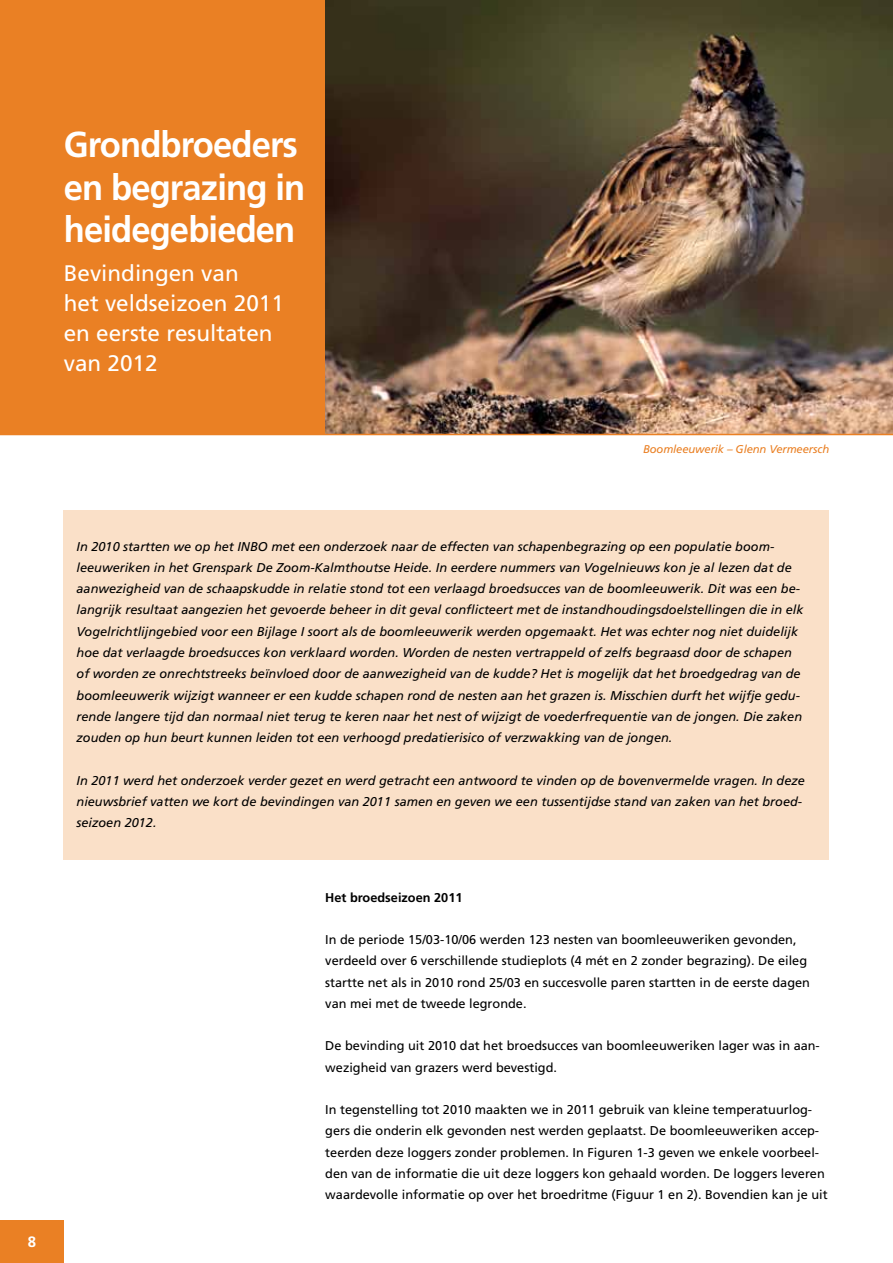
<style>
.page{position:relative;width:893px;height:1263px;background:#fff}
.page>*{position:absolute;margin:0;border:0;box-sizing:border-box;transform-origin:0 0}
.t1{font:700 36px/42.5px "Frutiger LT Std";letter-spacing:-.025em;color:#fff;scale:.96 1}
.t2{font:22.5px/30px "Frutiger LT Std";color:#fff}
.t3{font:700 15px "Frutiger LT Std";color:#fff}
.t4{font:italic 12.75px/21.3px "Frutiger LT Std";color:#000}
.t5{font:12.75px/21.3px "Frutiger LT Std";color:#000}
.t6{font:700 12.75px "Frutiger LT Std";color:#000}
.t7{font:italic 11.25px "Frutiger LT Std";letter-spacing:-.01em;color:#ea8024}
</style>
<div class="page">
<div style="left:64px;top:510px;width:765px;height:350px;background:#fae0c8"></div>
<div style="left:0;top:0;width:578px;height:434px;background:#ea8024"></div>
<img style="left:325px;top:0;width:568px;height:434px">
<hr style="left:0;top:434px;width:893px;height:1px;background:#ea8024">
<div style="left:0;top:1220px;width:64px;height:43px;background:#ea8024"></div>
<h1 class="t1" style="left:64px;top:124px;width:253px">Grondbroeders en begrazing in heidegebieden</h1>
<h2 class="t2" style="left:64px;top:258px;width:222px">Bevindingen van<br>het veldseizoen 2011 en eerste resultaten van 2012</h2>
<p class="t7" style="left:643px;top:442px;width:188px">Boomleeuwerik – Glenn Vermeersch</p>
<p class="t3" style="left:28px;top:1233px;width:10px">8</p>
<p class="t4" style="left:77px;top:536px;width:728px">In 2010 startten we op het INBO met een onderzoek naar de effecten van schapenbegrazing op een populatie boom&shy;leeuweriken in het Grenspark De Zoom-Kalmthoutse Heide. In eerdere nummers van Vogelnieuws kon je al lezen dat de aanwezigheid van de schaapskudde in relatie stond tot een verlaagd broedsucces van de boomleeuwerik. Dit was een be&shy;langrijk resultaat aangezien het gevoerde beheer in dit geval conflicteert met de instandhoudingsdoelstellingen die in elk Vogelrichtlijngebied voor een Bijlage I soort als de boomleeuwerik werden opgemaakt. Het was echter nog niet duidelijk hoe dat verlaagde broedsucces kon verklaard worden. Worden de nesten vertrappeld of zelfs begraasd door de schapen of worden ze onrechtstreeks beïnvloed door de aanwezigheid van de kudde? Het is mogelijk dat het broedgedrag van de boomleeuwerik wijzigt wanneer er een kudde schapen rond de nesten aan het grazen is. Misschien durft het wijfje gedu&shy;rende langere tijd dan normaal niet terug te keren naar het nest of wijzigt de voederfrequentie van de jongen. Die zaken zouden op hun beurt kunnen leiden tot een verhoogd predatierisico of verzwakking van de jongen.</p>
<p class="t4" style="left:77px;top:769px;width:730px">In 2011 werd het onderzoek verder gezet en werd getracht een antwoord te vinden op de bovenvermelde vragen. In deze nieuwsbrief vatten we kort de bevindingen van 2011 samen en geven we een tussentijdse stand van zaken van het broed&shy;seizoen 2012.</p>
<p class="t6" style="left:325px;top:889px;width:139px">Het broedseizoen 2011</p>
<p class="t5" style="left:325px;top:929px;width:486px">In de periode 15/03-10/06 werden 123 nesten van boomleeuweriken gevonden, verdeeld over 6 verschillende studieplots (4 mét en 2 zonder begrazing). De eileg startte net als in 2010 rond 25/03 en succesvolle paren startten in de eerste dagen van mei met de tweede legronde.</p>
<p class="t5" style="left:325px;top:1035px;width:496px">De bevinding uit 2010 dat het broedsucces van boomleeuweriken lager was in aan&shy;wezigheid van grazers werd bevestigd.</p>
<p class="t5" style="left:325px;top:1099px;width:504px">In tegenstelling tot 2010 maakten we in 2011 gebruik van kleine temperatuurlog&shy;gers die onderin elk gevonden nest werden geplaatst. De boomleeuweriken accep&shy;teerden deze loggers zonder problemen. In Figuren 1-3 geven we enkele voorbeel&shy;den van de informatie die uit deze loggers kon gehaald worden. De loggers leveren waardevolle informatie op over het broedritme (Figuur 1 en 2). Bovendien kan je uit</p>
</div>
